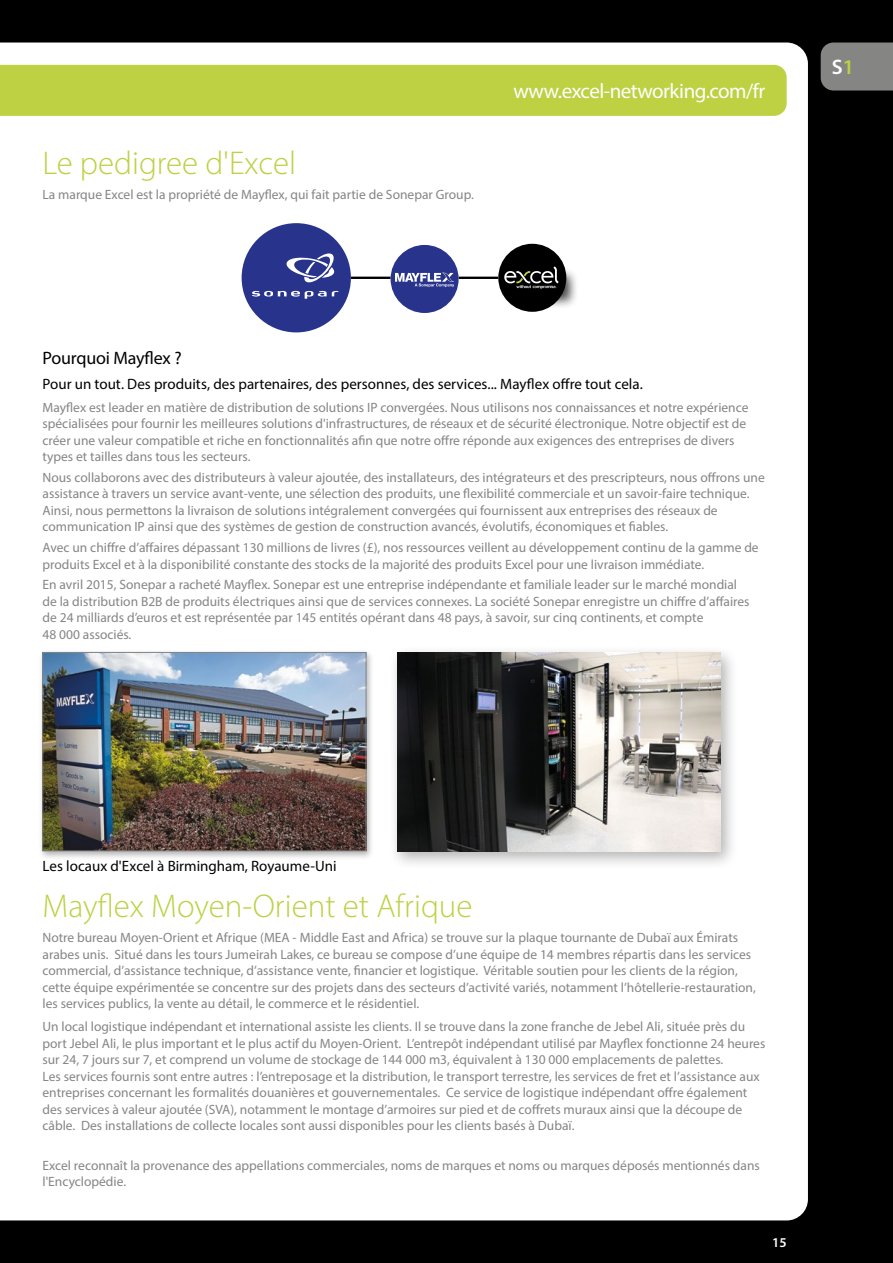
<style>
.page{position:relative;width:893px;height:1263px;background:#000}
.page>*{position:absolute;margin:0;border:0;box-sizing:border-box;transform-origin:0 0}
.t1{font:300 33px "Myriad Pro";color:#bdd143}
.t2{font:21px "Myriad Pro";letter-spacing:-.025em;color:#fff}
.t3{font:600 21px "Myriad Pro";color:#fff}
.t4{font:18px "Myriad Pro";letter-spacing:-.01em;color:#000}
.t5{font:15px "Myriad Pro";color:#000}
.t6{font:13.5px/16.5px "Myriad Pro";color:#858584}
.t7{font:600 13.5px "Myriad Pro";color:#fff}
.s1{color:#bdd143}
</style>
<div class="page">
<div style="left:0;top:43px;width:808px;height:1177px;background:#fff"></div>
<div style="left:0;top:65px;width:787px;height:51px;background:#bdd143"></div>
<div style="left:821px;top:43px;width:72px;height:48px;background:#858584"></div>
<div style="left:38px;top:649px;width:336px;height:211px;background:#000;opacity:.3"></div>
<img style="left:45px;top:654px;width:319px;height:195px">
<div style="left:43px;top:652px;width:323px;height:199px;border:1px solid #858584"></div>
<div style="left:387px;top:645px;width:352px;height:226px;background:#000;opacity:.3"></div>
<img style="left:397px;top:652px;width:324px;height:199px">
<hr style="left:351px;top:277px;width:40px;height:2px;background:#000">
<hr style="left:459px;top:277px;width:39px;height:2px;background:#000">
<div style="left:242px;top:223px;width:109px;height:109px;background:#28348b;border-radius:50%"></div>
<svg style="left:252px;top:291px;width:87px;height:8px"></svg>
<svg style="left:286px;top:253px;width:49px;height:30px"></svg>
<div style="left:391px;top:245px;width:68px;height:68px;background:#28348b;border-radius:50%"></div>
<svg style="left:395px;top:273px;width:59px;height:24px"></svg>
<div style="left:498px;top:244px;width:68px;height:68px;background:#000;border-radius:50%"></div>
<div style="left:506px;top:267px;width:72px;height:42px;background:#000;opacity:.75"></div>
<svg style="left:504px;top:266px;width:55px;height:23px"></svg>
<h1 class="t1" style="left:43px;top:143px;width:255px">Le pedigree d'Excel</h1>
<p class="t6" style="left:43px;top:186px;width:433px">La marque Excel est la propriété de Mayflex, qui fait partie de Sonepar Group.</p>
<h2 class="t2" style="left:513px;top:78px;width:253px">www.excel-networking.com/fr</h2>
<h3 class="t4" style="left:43px;top:347px;width:141px">Pourquoi Mayflex ?</h3>
<p class="t5" style="left:43px;top:374px;width:602px">Pour un tout. Des produits, des partenaires, des personnes, des services... Mayflex offre tout cela.</p>
<p class="t6" style="left:43px;top:398px;width:707px">Mayflex est leader en matière de distribution de solutions IP convergées. Nous utilisons nos connaissances et notre expérience spécialisées pour fournir les meilleures solutions d'infrastructures, de réseaux et de sécurité électronique. Notre objectif est de créer une valeur compatible et riche en fonctionnalités afin que notre offre réponde aux exigences des entreprises de divers types et tailles dans tous les secteurs.</p>
<p class="t6" style="left:43px;top:469px;width:724px">Nous collaborons avec des distributeurs à valeur ajoutée, des installateurs, des intégrateurs et des prescripteurs, nous offrons une assistance à travers un service avant-vente, une sélection des produits, une flexibilité commerciale et un savoir-faire technique.<br>Ainsi, nous permettons la livraison de solutions intégralement convergées qui fournissent aux entreprises des réseaux de communication IP ainsi que des systèmes de gestion de construction avancés, évolutifs, économiques et fiables.</p>
<p class="t6" style="left:43px;top:539px;width:718px">Avec un chiffre d’affaires dépassant 130 millions de livres (£), nos ressources veillent au développement continu de la gamme de produits Excel et à la disponibilité constante des stocks de la majorité des produits Excel pour une livraison immédiate.</p>
<p class="t6" style="left:43px;top:576px;width:709px">En avril 2015, Sonepar a racheté Mayflex. Sonepar est une entreprise indépendante et familiale leader sur le marché mondial de la distribution B2B de produits électriques ainsi que de services connexes. La société Sonepar enregistre un chiffre d’affaires de 24 milliards d’euros et est représentée par 145 entités opérant dans 48 pays, à savoir, sur cinq continents, et compte<br>48 000 associés.</p>
<h2 class="t3" style="left:832px;top:54px;width:24px">S<span class="s1">1</span></h2>
<p class="t5" style="left:43px;top:857px;width:296px">Les locaux d'Excel à Birmingham, Royaume-Uni</p>
<h1 class="t1" style="left:43px;top:886px;width:431px">Mayflex Moyen-Orient et Afrique</h1>
<p class="t6" style="left:43px;top:929px;width:715px">Notre bureau Moyen-Orient et Afrique (MEA - Middle East and Africa) se trouve sur la plaque tournante de Dubaï aux Émirats arabes unis. Situé dans les tours Jumeirah Lakes, ce bureau se compose d’une équipe de 14 membres répartis dans les services commercial, d’assistance technique, d’assistance vente, financier et logistique. Véritable soutien pour les clients de la région, cette équipe expérimentée se concentre sur des projets dans des secteurs d’activité variés, notamment l’hôtellerie-restauration, les services publics, la vente au détail, le commerce et le résidentiel.</p>
<p class="t6" style="left:43px;top:1018px;width:724px">Un local logistique indépendant et international assiste les clients. Il se trouve dans la zone franche de Jebel Ali, située près du port Jebel Ali, le plus important et le plus actif du Moyen-Orient. L’entrepôt indépendant utilisé par Mayflex fonctionne 24 heures sur 24, 7 jours sur 7, et comprend un volume de stockage de 144 000 m3, équivalent à 130 000 emplacements de palettes.<br>Les services fournis sont entre autres : l’entreposage et la distribution, le transport terrestre, les services de fret et l’assistance aux entreprises concernant les formalités douanières et gouvernementales. Ce service de logistique indépendant offre également des services à valeur ajoutée (SVA), notamment le montage d’armoires sur pied et de coffrets muraux ainsi que la découpe de câble. Des installations de collecte locales sont aussi disponibles pour les clients basés à Dubaï.</p>
<p class="t6" style="left:43px;top:1156px;width:719px">Excel reconnaît la provenance des appellations commerciales, noms de marques et noms ou marques déposés mentionnés dans l'Encyclopédie.</p>
<p class="t7" style="left:772px;top:1234px;width:16px">15</p>
</div>
